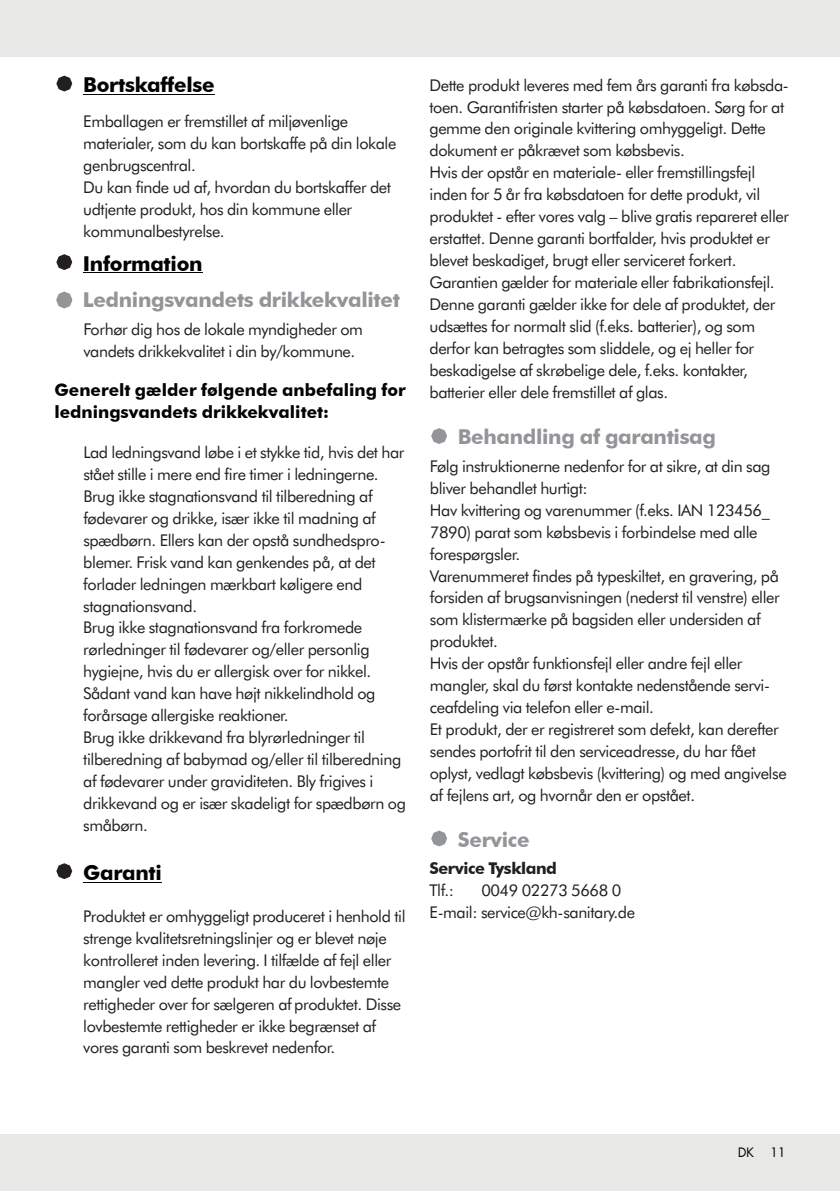
<style>
.page{position:relative;width:840px;height:1191px;background:#fff}
.page>*{position:absolute;margin:0;border:0;box-sizing:border-box;transform-origin:0 0}
.t1{font:700 20.6px "Futura BT";letter-spacing:-.015em;color:#939598}
.t2{font:700 20.6px "Futura BT";letter-spacing:-.015em;color:#030303}
.t3{font:700 17.2px/22.6px "Futura BT";color:#030303}
.t4{font:16.2px/22px "Futura BT";letter-spacing:-.025em;color:#231f20}
.t5{font:700 16.2px "Futura BT";letter-spacing:-.03em;color:#231f20}
.t6{font:14.2px "Futura";color:#030303}
</style>
<div class="page">
<div style="left:0;top:1134px;width:839px;height:57px;background:#e8e8e7"></div>
<div style="left:0;top:0;width:839px;height:57px;background:#e8e8e7"></div>
<svg style="left:431px;top:428px;width:16px;height:16px"></svg>
<svg style="left:431px;top:830px;width:16px;height:16px"></svg>
<hr style="left:83px;top:94px;width:131px;height:1px;background:#030303">
<svg style="left:56px;top:254px;width:16px;height:16px"></svg>
<hr style="left:83px;top:272px;width:119px;height:1px;background:#030303">
<svg style="left:56px;top:76px;width:16px;height:15px"></svg>
<hr style="left:83px;top:881px;width:79px;height:1px;background:#030303">
<svg style="left:56px;top:863px;width:16px;height:16px"></svg>
<svg style="left:56px;top:291px;width:16px;height:17px"></svg>
<p class="t2" style="left:83px;top:72px;width:133px">Bortskaffelse</p>
<p class="t4" style="left:83px;top:110px;width:314px">Emballagen er fremstillet af miljøvenlige materialer, som du kan bortskaffe på din lokale genbrugscentral.<br>Du kan finde ud af, hvordan du bortskaffer det udtjente produkt, hos din kommune eller kommunalbestyrelse.</p>
<p class="t2" style="left:83px;top:251px;width:121px">Information</p>
<p class="t1" style="left:83px;top:287px;width:318px">Ledningsvandets drikkekvalitet</p>
<p class="t4" style="left:83px;top:318px;width:281px">Forhør dig hos de lokale myndigheder om vandets drikkekvalitet i din by/kommune.</p>
<p class="t3" style="left:54px;top:378px;width:353px">Generelt gælder følgende anbefaling for ledningsvandets drikkekvalitet:</p>
<p class="t4" style="left:83px;top:441px;width:324px">Lad ledningsvand løbe i et stykke tid, hvis det har stået stille i mere end fire timer i ledningerne.<br>Brug ikke stagnationsvand til tilberedning af fødevarer og drikke, især ikke til madning af spædbørn. Ellers kan der opstå sundhedspro&shy;blemer. Frisk vand kan genkendes på, at det forlader ledningen mærkbart køligere end stagnationsvand.<br>Brug ikke stagnationsvand fra forkromede rørledninger til fødevarer og/eller personlig hygiejne, hvis du er allergisk over for nikkel.<br>Sådant vand kan have højt nikkelindhold og forårsage allergiske reaktioner.<br>Brug ikke drikkevand fra blyrørledninger til tilberedning af babymad og/eller til tilberedning af fødevarer under graviditeten. Bly frigives i drikkevand og er især skadeligt for spædbørn og småbørn.</p>
<p class="t2" style="left:83px;top:860px;width:80px">Garanti</p>
<p class="t4" style="left:83px;top:905px;width:324px">Produktet er omhyggeligt produceret i henhold til strenge kvalitetsretningslinjer og er blevet nøje kontrolleret inden levering. I tilfælde af fejl eller mangler ved dette produkt har du lovbestemte rettigheder over for sælgeren af produktet. Disse lovbestemte rettigheder er ikke begrænset af vores garanti som beskrevet nedenfor.</p>
<p class="t4" style="left:429px;top:74px;width:361px">Dette produkt leveres med fem års garanti fra købsda&shy;toen. Garantifristen starter på købsdatoen. Sørg for at gemme den originale kvittering omhyggeligt. Dette dokument er påkrævet som købsbevis.<br>Hvis der opstår en materiale- eller fremstillingsfejl inden for 5 år fra købsdatoen for dette produkt, vil produktet - efter vores valg – blive gratis repareret eller erstattet. Denne garanti bortfalder, hvis produktet er blevet beskadiget, brugt eller serviceret forkert.<br>Garantien gælder for materiale eller fabrikationsfejl.<br>Denne garanti gælder ikke for dele af produktet, der udsættes for normalt slid (f.eks. batterier), og som derfor kan betragtes som sliddele, og ej heller for beskadigelse af skrøbelige dele, f.eks. kontakter, batterier eller dele fremstillet af glas.</p>
<p class="t1" style="left:457px;top:424px;width:260px">Behandling af garantisag</p>
<p class="t4" style="left:429px;top:455px;width:358px">Følg instruktionerne nedenfor for at sikre, at din sag bliver behandlet hurtigt:<br>Hav kvittering og varenummer (f.eks. IAN 123456_ 7890) parat som købsbevis i forbindelse med alle forespørgsler.<br>Varenummeret findes på typeskiltet, en gravering, på forsiden af brugsanvisningen (nederst til venstre) eller som klistermærke på bagsiden eller undersiden af produktet.<br>Hvis der opstår funktionsfejl eller andre fejl eller mangler, skal du først kontakte nedenstående servi&shy;ceafdeling via telefon eller e-mail.<br>Et produkt, der er registreret som defekt, kan derefter sendes portofrit til den serviceadresse, du har fået oplyst, vedlagt købsbevis (kvittering) og med angivelse af fejlens art, og hvornår den er opstået.</p>
<p class="t1" style="left:457px;top:827px;width:73px">Service</p>
<p class="t5" style="left:429px;top:858px;width:129px">Service Tyskland</p>
<p class="t4" style="left:429px;top:879px;width:26px">Tlf.:</p>
<p class="t4" style="left:429px;top:879px;width:207px;text-indent:52px">0049 02273 5668 0<br>E-mail: service@kh-sanitary.de</p>
<p class="t6" style="left:737px;top:1144px;width:49px">DK 11</p>
</div>
